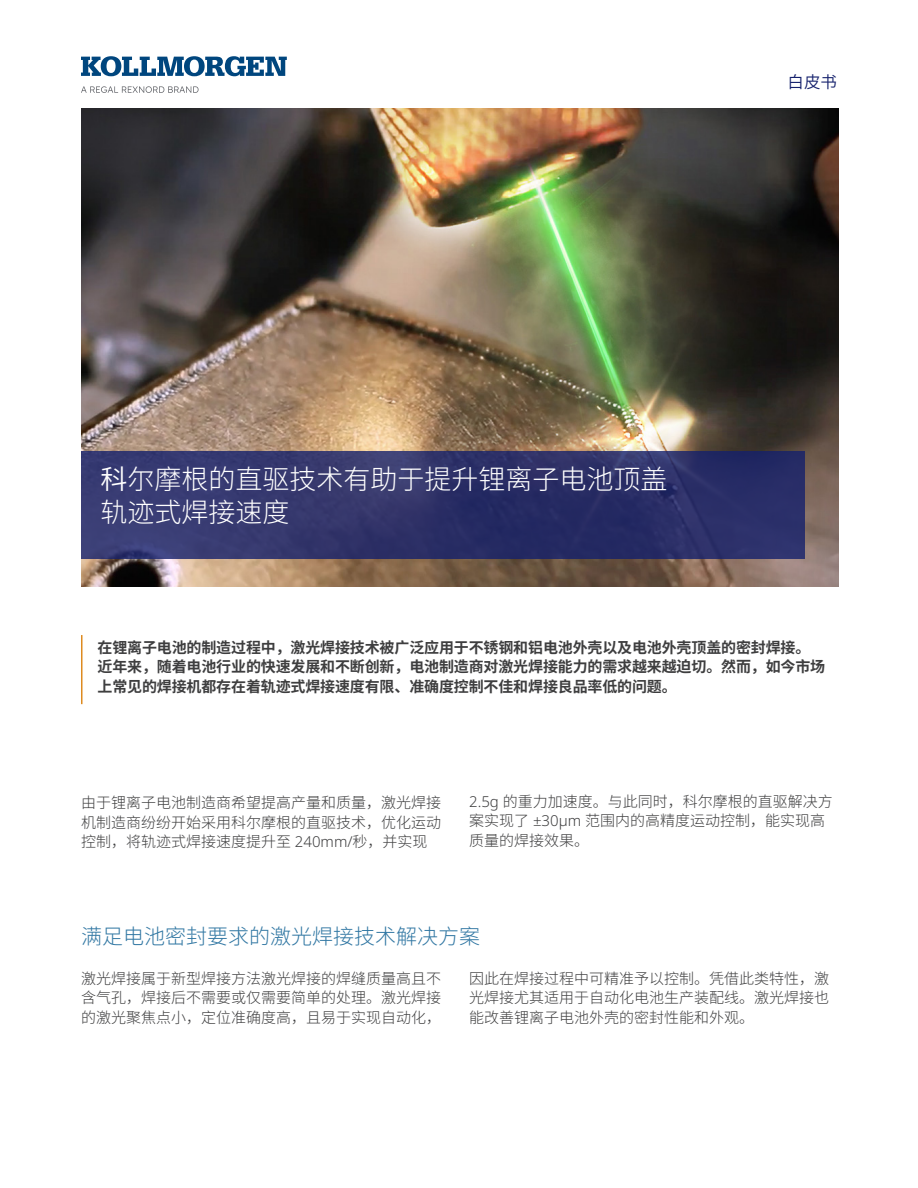
<style>
.page{position:relative;width:918px;height:1188px;background:#fff}
.page>*{position:absolute;margin:0;border:0;box-sizing:border-box;transform-origin:0 0}
.Header_title{font:300 27px/33px "Source Han Sans SC";color:#fff}
.Body{font:300 21px "Source Han Sans SC";color:#3177a3}
.t1{font:16.5px "Source Han Sans SC";color:#14206c}
.Body-2{font:300 15px/19.5px "Source Han Sans SC";color:#3e3e3f;text-align:justify}
.t2{font:700 15px/19.5px "Source Han Sans SC";letter-spacing:-.01em;color:#3e3e3f}
.s1{font-weight:400}
.s2{font-family:"Noto Sans"}
</style>
<div class="page">
<img style="left:81px;top:108px;width:757px;height:479px">
<svg style="left:81px;top:451px;width:724px;height:108px;background:#2f336a"></svg>
<hr style="left:81px;top:635px;width:1px;height:69px;background:#de8b20">
<svg style="left:81px;top:86px;width:118px;height:7px"></svg>
<svg style="left:81px;top:56px;width:206px;height:20px"></svg>
<p class="t1" style="left:788px;top:73px;width:51px">白皮书</p>
<p class="Header_title" style="left:101px;top:463px;width:568px"><span class="s1">科</span>尔摩根的直驱技术有助于提升锂离子电池顶盖轨迹式焊接速度</p>
<p class="t2" style="left:98px;top:638px;width:729px">在锂离子电池的制造过程中，激光焊接技术被广泛应用于不锈钢和铝电池外壳以及电池外壳顶盖的密封焊接。近年来，随着电池行业的快速发展和不断创新，电池制造商对激光焊接能力的需求越来越迫切。然而，如今市场上常见的焊接机都存在着轨迹式焊接速度有限、准确度控制不佳和焊接良品率低的问题。</p>
<p class="Body-2" style="left:81px;top:793px;width:361px">由于锂离子电池制造商希望提高产量和质量，激光焊接机制造商纷纷开始采用科尔摩根的直驱技术，优化运动控制，将轨迹式焊接速度提升至 <span class="s2">240mm/</span>秒，并实现</p>
<p class="Body-2" style="left:469px;top:792px;width:365px;text-align:left"><span class="s2">2.5g</span> 的重力加速度。与此同时，科尔摩根的直驱解决方案实现了 <span class="s2">±30μm</span> 范围内的高精度运动控制，能实现高质量的焊接效果。</p>
<p class="Body" style="left:81px;top:925px;width:400px">满足电池密封要求的激光焊接技术解决方案</p>
<p class="Body-2" style="left:81px;top:969px;width:361px">激光焊接属于新型焊接方法激光焊接的焊缝质量高且不含气孔，焊接后不需要或仅需要简单的处理。激光焊接的激光聚焦点小，定位准确度高，且易于实现自动化，</p>
<p class="Body-2" style="left:469px;top:969px;width:361px">因此在焊接过程中可精准予以控制。凭借此类特性，激光焊接尤其适用于自动化电池生产装配线。激光焊接也能改善锂离子电池外壳的密封性能和外观。</p>
</div>
